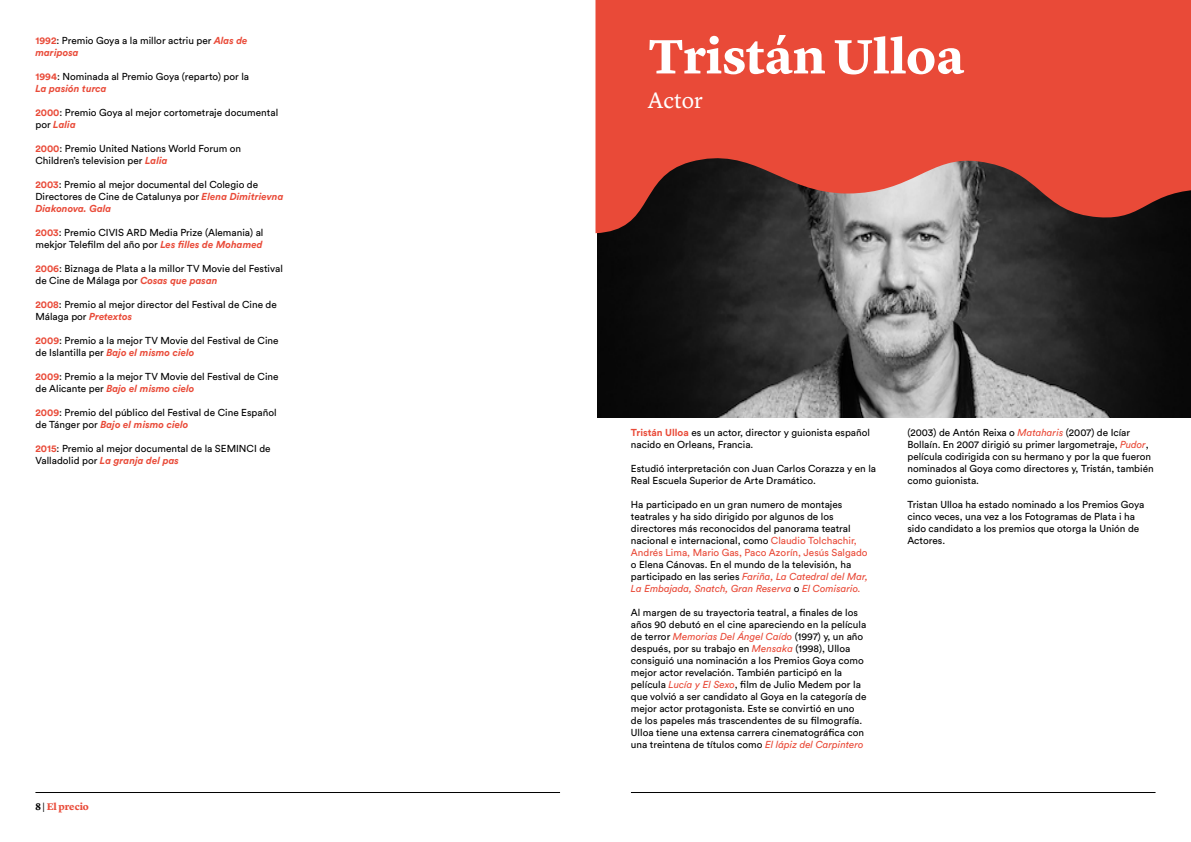
<style>
.page{position:relative;width:1191px;height:842px;background:#fff}
.page>*{position:absolute;margin:0;border:0;box-sizing:border-box;transform-origin:0 0}
.t1{font:700 50px "Lyon Text";color:#fff}
.t2{font:23px "Lyon Text";color:#fff}
.t3{font:10px/12px "Circular Std";color:#000}
.t4{font:italic 10px/12px "Circular Std";color:#e94a38}
.t5{font:700 10px "Lyon Text";letter-spacing:-.005em;color:#e94a38}
.s1{font-weight:700;color:#e94a38}
.s2{font-weight:700;font-style:italic;color:#e94a38}
.s3{color:#000}
.s4{color:#e94a38}
.s5{font-style:normal;color:#000}
.s6{font-style:italic;color:#e94a38}
</style>
<div class="page">
<hr style="left:35px;top:792px;width:525px;height:1px;background:#000">
<img style="left:597px;top:233px;width:594px;height:184px">
<svg style="left:595px;top:0;width:596px;height:233px;background:#c94a3b"></svg>
<hr style="left:631px;top:792px;width:524px;height:1px;background:#000">
<p class="t3" style="left:35px;top:34px;width:214px"><span class="s1">1992</span>: Premio Goya a la millor actriu per <span class="s2">Alas de mariposa</span></p>
<p class="t3" style="left:35px;top:70px;width:215px"><span class="s1">1994</span>: Nominada al Premio Goya (reparto) por la<br><span class="s2">La pasión turca</span></p>
<p class="t3" style="left:35px;top:106px;width:244px"><span class="s1">2000</span>: Premio Goya al mejor cortometraje documental por <span class="s2">Lalia</span></p>
<p class="t3" style="left:35px;top:142px;width:207px"><span class="s1">2000</span>: Premio United Nations World Forum on<br>Children’s television per <span class="s2">Lalia</span></p>
<p class="t3" style="left:35px;top:178px;width:250px"><span class="s1">2003</span>: Premio al mejor documental del Colegio de<br>Directores de Cine de Catalunya por <span class="s2">Elena Dimitrievna<br>Diakonova. Gala</span></p>
<p class="t3" style="left:35px;top:226px;width:229px"><span class="s1">2003</span>: Premio CIVIS ARD Media Prize (Alemania) al mekjor Telefilm del año por <span class="s2">Les filles de Mohamed</span></p>
<p class="t3" style="left:35px;top:262px;width:249px"><span class="s1">2006</span>: Biznaga de Plata a la millor TV Movie del Festival de Cine de Málaga por <span class="s2">Cosas que pasan</span></p>
<p class="t3" style="left:35px;top:298px;width:243px"><span class="s1">2008</span>: Premio al mejor director del Festival de Cine de<br>Málaga por <span class="s2">Pretextos</span></p>
<p class="t3" style="left:35px;top:334px;width:245px"><span class="s1">2009</span>: Premio a la mejor TV Movie del Festival de Cine de Islantilla per <span class="s2">Bajo el mismo cielo</span></p>
<p class="t3" style="left:35px;top:370px;width:245px"><span class="s1">2009</span>: Premio a la mejor TV Movie del Festival de Cine de Alicante per <span class="s2">Bajo el mismo cielo</span></p>
<p class="t3" style="left:35px;top:406px;width:243px"><span class="s1">2009</span>: Premio del público del Festival de Cine Español de Tánger por <span class="s2">Bajo el mismo cielo</span></p>
<p class="t3" style="left:35px;top:442px;width:237px"><span class="s1">2015</span>: Premio al mejor documental de la SEMINCI de<br>Valladolid por <span class="s2">La granja del pas</span></p>
<p class="t5" style="left:35px;top:799px;width:55px"><span class="s3">8 |</span> El precio</p>
<h1 class="t1" style="left:648px;top:18px;width:318px">Tristán Ulloa</h1>
<h2 class="t2" style="left:648px;top:83px;width:56px">Actor</h2>
<p class="t3" style="left:631px;top:426px;width:241px"><span class="s1">Tristán Ulloa</span> es un actor, director y guionista español nacido en Orleans, Francia.</p>
<p class="t3" style="left:631px;top:462px;width:247px">Estudió interpretación con Juan Carlos Corazza y en la<br>Real Escuela Superior de Arte Dramático.</p>
<p class="t3" style="left:631px;top:498px;width:238px">Ha participado en un gran numero de montajes teatrales y ha sido dirigido por algunos de los directores más reconocidos del panorama teatral nacional e internacional, como <span class="s4">Claudio Tolchachir, Andrés Lima, Mario Gas, Paco Azorín, Jesús Salgado</span></p>
<p class="t4" style="left:631px;top:558px;width:238px"><span class="s5">o Elena Cánovas. En el mundo de la televisión, ha participado en las series</span> Fariña, La Catedral del Mar,<br>La Embajada, Snatch, Gran Reserva <span class="s5">o</span> El Comisario.</p>
<p class="t3" style="left:631px;top:606px;width:237px">Al margen de su trayectoria teatral, a finales de los años 90 debutó en el cine apareciendo en la película de terror <span class="s6">Memorias Del Ángel Caído</span> (1997) y, un año después, por su trabajo en <span class="s6">Mensaka</span> (1998), Ulloa consiguió una nominación a los Premios Goya como mejor actor revelación. También participó en la película <span class="s6">Lucía y El Sexo</span>, film de Julio Medem por la que volvió a ser candidato al Goya en la categoría de mejor actor protagonista. Este se convirtió en uno de los papeles más trascendentes de su filmografía.<br>Ulloa tiene una extensa carrera cinematográfica con una treintena de títulos como <span class="s6">El lápiz del Carpintero</span></p>
<p class="t3" style="left:907px;top:426px;width:248px">(2003) de Antón Reixa o <span class="s6">Mataharis</span> (2007) de Icíar Bollaín. En 2007 dirigió su primer largometraje, <span class="s6">Pudor</span>, película codirigida con su hermano y por la que fueron nominados al Goya como directores y, Tristán, también como guionista.</p>
<p class="t3" style="left:907px;top:498px;width:238px">Tristan Ulloa ha estado nominado a los Premios Goya cinco veces, una vez a los Fotogramas de Plata i ha sido candidato a los premios que otorga la Unión de Actores.</p>
</div>
